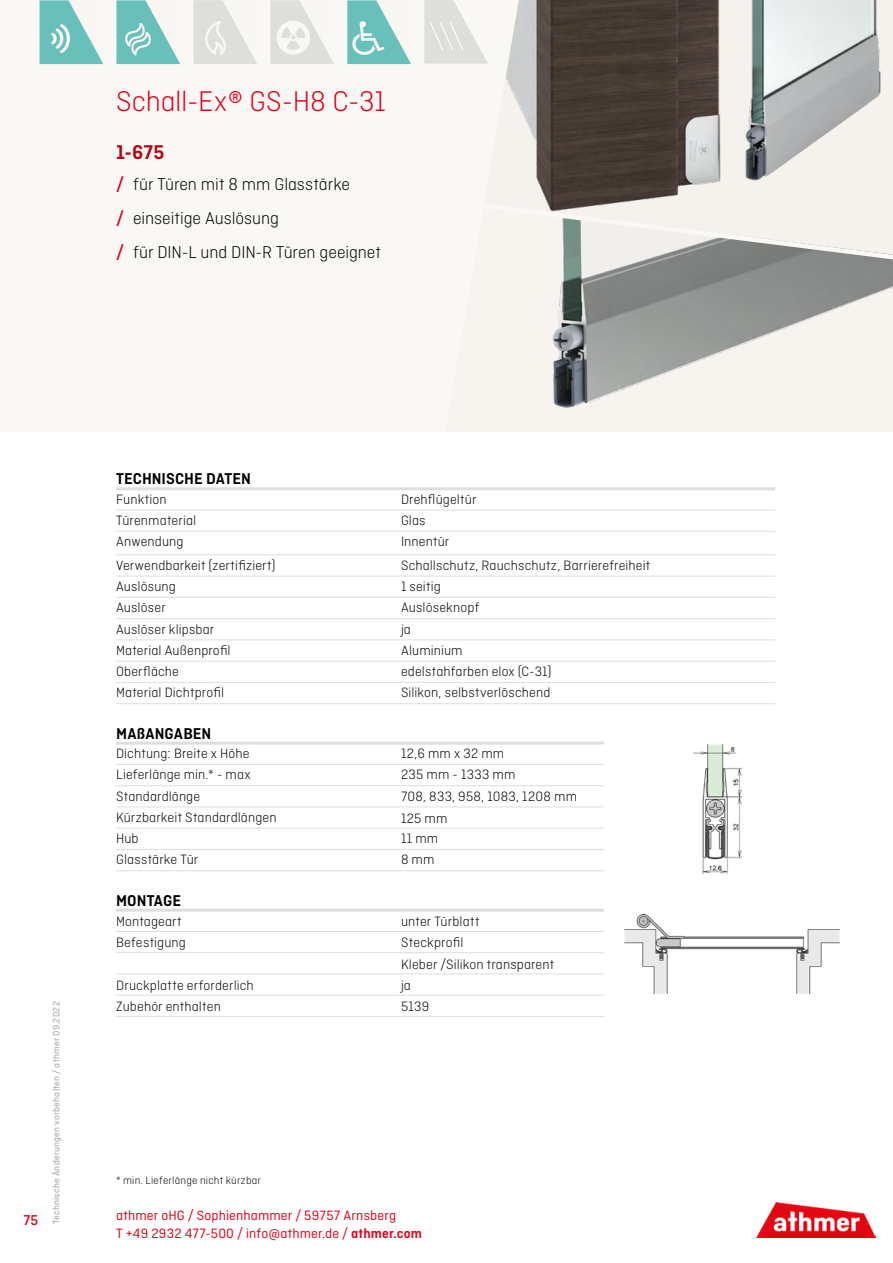
<style>
.page{position:relative;width:893px;height:1263px;background:#fff}
.page>*{position:absolute;margin:0;border:0;box-sizing:border-box;transform-origin:0 0}
.t1{font:300 30px "Ciutadella";letter-spacing:-.01em;color:#e2001a}
.t2{font:600 21px "Ciutadella";color:#af0917}
.t3{font:300 18px/33.8px "Ciutadella";letter-spacing:-.005em;color:#000}
.t4{font:600 16.5px "Ciutadella";color:#000}
.t5{font:500 15px "Ciutadella";color:#e2001a}
.t6{font:300 14.25px/21.3px "Ciutadella";letter-spacing:.01em;color:#000}
.t7{font:14.25px/18px "Ciutadella";letter-spacing:.01em;color:#e2001a}
.t8{font:300 11.25px "Ciutadella";letter-spacing:.02em;color:#000}
.t9{font:9.75px "Ciutadella";letter-spacing:.025em;color:#9c9e9f}
.s1{font-weight:500;color:#e2001a}
.s2{font-weight:600}
</style>
<div class="page">
<div style="left:0;top:0;width:893px;height:431px;background:#faf8f5"></div>
<img style="left:519px;top:0;width:362px;height:199px">
<img style="left:552px;top:259px;width:341px;height:149px">
<svg style="left:545px;top:199px;width:348px;height:60px"></svg>
<svg style="left:388px;top:1px;width:131px;height:105px"></svg>
<img style="left:756px;top:1202px;width:119px;height:36px">
<hr style="left:116px;top:510px;width:285px;height:1px;background:#dededa">
<hr style="left:401px;top:510px;width:374px;height:1px;background:#dededa">
<hr style="left:116px;top:531px;width:285px;height:1px;background:#dededa">
<hr style="left:401px;top:531px;width:374px;height:1px;background:#dededa">
<hr style="left:116px;top:555px;width:285px;height:1px;background:#dededa">
<hr style="left:401px;top:555px;width:374px;height:1px;background:#dededa">
<hr style="left:116px;top:576px;width:285px;height:1px;background:#dededa">
<hr style="left:401px;top:576px;width:374px;height:1px;background:#dededa">
<hr style="left:116px;top:597px;width:285px;height:1px;background:#dededa">
<hr style="left:401px;top:597px;width:374px;height:1px;background:#dededa">
<hr style="left:116px;top:618px;width:285px;height:1px;background:#dededa">
<hr style="left:401px;top:618px;width:374px;height:1px;background:#dededa">
<hr style="left:116px;top:640px;width:285px;height:1px;background:#dededa">
<hr style="left:401px;top:640px;width:374px;height:1px;background:#dededa">
<hr style="left:116px;top:661px;width:285px;height:1px;background:#dededa">
<hr style="left:401px;top:661px;width:374px;height:1px;background:#dededa">
<hr style="left:116px;top:682px;width:285px;height:1px;background:#dededa">
<hr style="left:401px;top:682px;width:374px;height:1px;background:#dededa">
<hr style="left:116px;top:703px;width:285px;height:1px;background:#dededa">
<hr style="left:401px;top:703px;width:374px;height:1px;background:#dededa">
<hr style="left:116px;top:487px;width:285px;height:3px;background:#dededa">
<hr style="left:401px;top:487px;width:374px;height:3px;background:#dededa">
<hr style="left:116px;top:742px;width:285px;height:3px;background:#dededa">
<hr style="left:401px;top:742px;width:203px;height:3px;background:#dededa">
<hr style="left:116px;top:764px;width:285px;height:1px;background:#dededa">
<hr style="left:401px;top:764px;width:203px;height:1px;background:#dededa">
<hr style="left:116px;top:785px;width:285px;height:1px;background:#dededa">
<hr style="left:401px;top:785px;width:203px;height:1px;background:#dededa">
<hr style="left:116px;top:807px;width:285px;height:1px;background:#dededa">
<hr style="left:401px;top:807px;width:203px;height:1px;background:#dededa">
<hr style="left:116px;top:828px;width:285px;height:1px;background:#dededa">
<hr style="left:401px;top:828px;width:203px;height:1px;background:#dededa">
<hr style="left:116px;top:849px;width:285px;height:1px;background:#dededa">
<hr style="left:401px;top:849px;width:203px;height:1px;background:#dededa">
<hr style="left:116px;top:870px;width:285px;height:1px;background:#dededa">
<hr style="left:401px;top:870px;width:203px;height:1px;background:#dededa">
<hr style="left:116px;top:909px;width:285px;height:3px;background:#dededa">
<hr style="left:401px;top:909px;width:203px;height:3px;background:#dededa">
<hr style="left:116px;top:931px;width:285px;height:1px;background:#dededa">
<hr style="left:401px;top:931px;width:203px;height:1px;background:#dededa">
<hr style="left:116px;top:952px;width:285px;height:1px;background:#dededa">
<hr style="left:401px;top:952px;width:203px;height:1px;background:#dededa">
<hr style="left:116px;top:974px;width:285px;height:1px;background:#dededa">
<hr style="left:401px;top:974px;width:203px;height:1px;background:#dededa">
<hr style="left:116px;top:995px;width:285px;height:1px;background:#dededa">
<hr style="left:401px;top:995px;width:203px;height:1px;background:#dededa">
<hr style="left:116px;top:1016px;width:285px;height:1px;background:#dededa">
<hr style="left:401px;top:1016px;width:203px;height:1px;background:#dededa">
<img style="left:624px;top:914px;width:215px;height:80px">
<img style="left:694px;top:744px;width:48px;height:130px">
<svg style="left:270px;top:0;width:64px;height:64px"></svg>
<svg style="left:193px;top:0;width:64px;height:64px"></svg>
<svg style="left:117px;top:0;width:63px;height:64px"></svg>
<svg style="left:40px;top:0;width:63px;height:64px"></svg>
<svg style="left:347px;top:0;width:64px;height:64px"></svg>
<svg style="left:424px;top:0;width:64px;height:64px"></svg>
<h1 class="t1" style="left:116px;top:85px;width:271px">Schall-Ex® GS-H8 C-31</h1>
<h2 class="t2" style="left:116px;top:140px;width:50px">1-675</h2>
<p class="t3" style="left:116px;top:167px;width:266px"><span class="s1">/</span> für Türen mit 8 mm Glasstärke<br><span class="s1">/</span> einseitige Auslösung<br><span class="s1">/</span> für DIN-L und DIN-R Türen geeignet</p>
<p class="t4" style="left:116px;top:469px;width:136px">TECHNISCHE DATEN</p>
<p class="t6" style="left:116px;top:488px;width:52px">Funktion</p>
<p class="t6" style="left:401px;top:488px;width:77px">Drehflügeltür</p>
<p class="t6" style="left:116px;top:510px;width:82px">Türenmaterial</p>
<p class="t6" style="left:401px;top:510px;width:26px">Glas</p>
<p class="t6" style="left:116px;top:531px;width:69px">Anwendung</p>
<p class="t6" style="left:401px;top:531px;width:50px">Innentür</p>
<p class="t6" style="left:116px;top:554px;width:161px">Verwendbarkeit (zertifiziert)</p>
<p class="t6" style="left:401px;top:554px;width:251px">Schallschutz, Rauchschutz, Barrierefreiheit</p>
<p class="t6" style="left:116px;top:576px;width:61px">Auslösung</p>
<p class="t6" style="left:401px;top:576px;width:41px">1 seitig</p>
<p class="t6" style="left:116px;top:597px;width:51px">Auslöser</p>
<p class="t6" style="left:401px;top:597px;width:80px">Auslöseknopf</p>
<p class="t6" style="left:116px;top:618px;width:100px">Auslöser klipsbar</p>
<p class="t6" style="left:401px;top:618px;width:12px">ja</p>
<p class="t6" style="left:116px;top:639px;width:116px">Material Außenprofil</p>
<p class="t6" style="left:401px;top:639px;width:63px">Aluminium</p>
<p class="t6" style="left:116px;top:661px;width:64px">Oberfläche</p>
<p class="t6" style="left:401px;top:661px;width:152px">edelstahfarben elox (C-31)</p>
<p class="t6" style="left:116px;top:682px;width:109px">Material Dichtprofil</p>
<p class="t6" style="left:401px;top:682px;width:151px">Silikon, selbstverlöschend</p>
<p class="t4" style="left:116px;top:724px;width:97px">MAßANGABEN</p>
<p class="t6" style="left:116px;top:743px;width:135px">Dichtung: Breite x Höhe</p>
<p class="t6" style="left:401px;top:743px;width:105px">12,6 mm x 32 mm</p>
<p class="t6" style="left:116px;top:764px;width:136px">Lieferlänge min.* - max</p>
<p class="t6" style="left:401px;top:764px;width:116px">235 mm - 1333 mm</p>
<p class="t6" style="left:116px;top:785px;width:86px">Standardlänge</p>
<p class="t6" style="left:401px;top:785px;width:178px">708, 833, 958, 1083, 1208 mm</p>
<p class="t6" style="left:116px;top:806px;width:162px">Kürzbarkeit Standardlängen</p>
<p class="t6" style="left:401px;top:807px;width:48px">125 mm</p>
<p class="t6" style="left:116px;top:828px;width:24px">Hub</p>
<p class="t6" style="left:401px;top:828px;width:39px">11 mm</p>
<p class="t6" style="left:116px;top:849px;width:84px">Glasstärke Tür</p>
<p class="t6" style="left:401px;top:849px;width:35px">8 mm</p>
<p class="t4" style="left:116px;top:891px;width:66px">MONTAGE</p>
<p class="t6" style="left:116px;top:911px;width:67px">Montageart</p>
<p class="t6" style="left:401px;top:911px;width:80px">unter Türblatt</p>
<p class="t6" style="left:116px;top:932px;width:71px">Befestigung</p>
<p class="t6" style="left:401px;top:932px;width:155px">Steckprofil<br>Kleber /Silikon transparent</p>
<p class="t6" style="left:116px;top:974px;width:139px">Druckplatte erforderlich</p>
<p class="t6" style="left:401px;top:974px;width:12px">ja</p>
<p class="t6" style="left:116px;top:996px;width:106px">Zubehör enthalten</p>
<p class="t6" style="left:401px;top:996px;width:30px">5139</p>
<p class="t9" style="left:51px;top:1224px;width:224px;rotate:-90deg">Technische Änderungen vorbehalten / athmer 09.2022</p>
<p class="t8" style="left:116px;top:1174px;width:146px">* min. Lieferlänge nicht kürzbar</p>
<p class="t5" style="left:24px;top:1212px;width:16px">75</p>
<p class="t7" style="left:116px;top:1206px;width:307px">athmer oHG / Sophienhammer / 59757 Arnsberg<br>T +49 2932 477-500 / info@athmer.de / <span class="s2">athmer.com</span></p>
</div>
